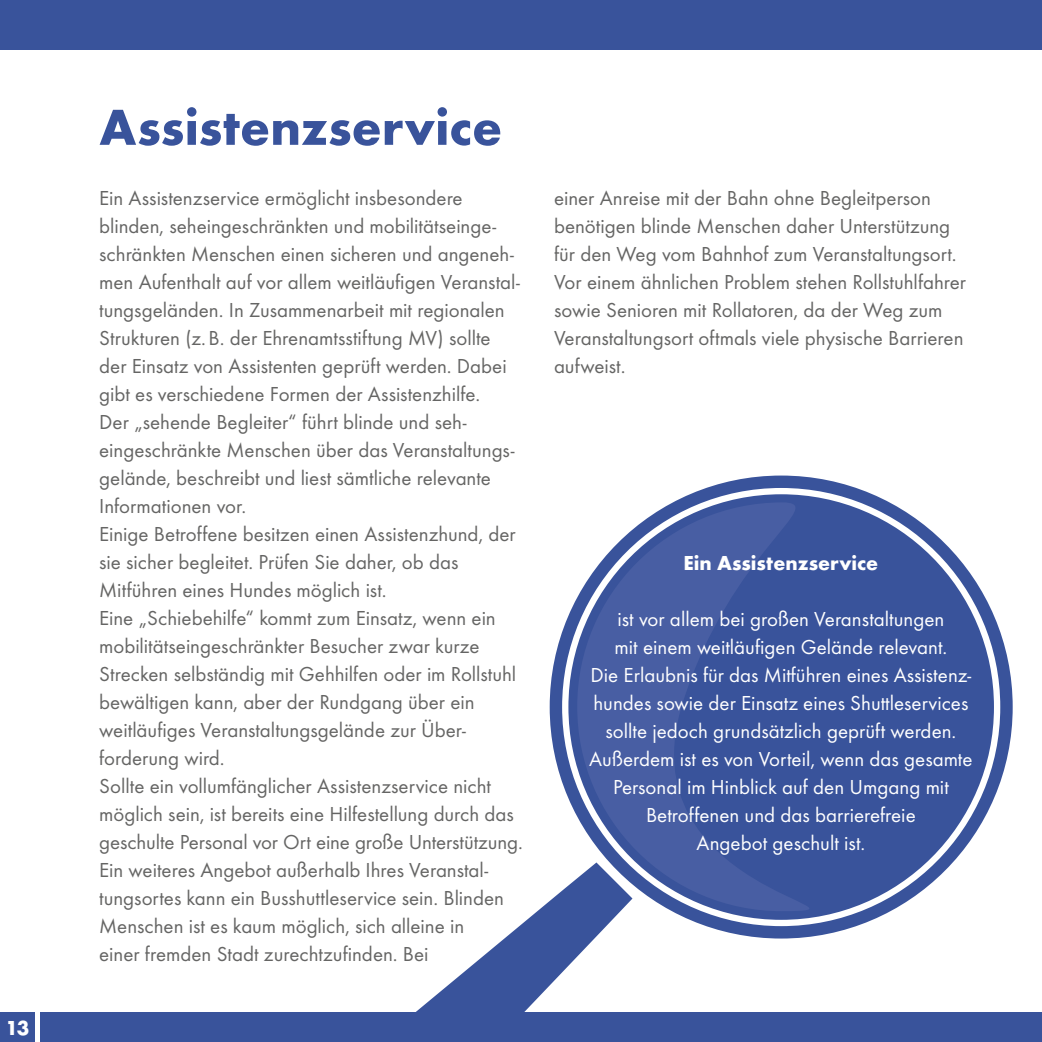
<style>
.page{position:relative;width:1042px;height:1042px;background:#fff}
.page>*{position:absolute;margin:0;border:0;box-sizing:border-box;transform-origin:0 0}
.t1{font:700 52.5px "Futura T";letter-spacing:.005em;color:#39539b}
.t2{font:21px/28px "Futura T";color:#656564}
.t3{font:21px/28px "Futura T";color:#fff;text-align:center}
.t4{font:700 21px "Futura T";color:#fff}
</style>
<div class="page">
<div style="left:40px;top:1012px;width:1002px;height:30px;background:#39539b"></div>
<div style="left:0;top:0;width:1042px;height:50px;background:#39539b"></div>
<div style="left:0;top:1012px;width:35px;height:30px;background:#39539b"></div>
<div style="left:568px;top:494px;width:426px;height:426px;background:#39539b;border-radius:50%"></div>
<div style="left:550px;top:475px;width:462px;height:463px;border:12px solid #39539b;border-radius:50%"></div>
<svg style="left:416px;top:878px;width:205px;height:134px"></svg>
<svg style="left:577px;top:502px;width:317px;height:409px"></svg>
<p class="t4" style="left:5px;top:1015px;width:26px">13</p>
<h1 class="t1" style="left:99px;top:96px;width:404px">Assistenzservice</h1>
<p class="t2" style="left:99px;top:184px;width:425px">Ein Assistenzservice ermöglicht insbesondere blinden, seheingeschränkten und mobilitätseinge&shy;schränkten Menschen einen sicheren und angeneh&shy;men Aufenthalt auf vor allem weitläufigen Veranstal&shy;tungsgeländen. In Zusammenarbeit mit regionalen Strukturen (z.B. der Ehrenamtsstiftung MV) sollte der Einsatz von Assistenten geprüft werden. Dabei gibt es verschiedene Formen der Assistenzhilfe.<br>Der „sehende Begleiter“ führt blinde und seh&shy;eingeschränkte Menschen über das Veranstaltungs&shy;gelände, beschreibt und liest sämtliche relevante Informationen vor.<br>Einige Betroffene besitzen einen Assistenzhund, der sie sicher begleitet. Prüfen Sie daher, ob das Mitführen eines Hundes möglich ist.<br>Eine „Schiebehilfe“ kommt zum Einsatz, wenn ein mobilitätseingeschränkter Besucher zwar kurze Strecken selbständig mit Gehhilfen oder im Rollstuhl bewältigen kann, aber der Rundgang über ein weitläufiges Veranstaltungsgelände zur Über&shy;forderung wird.<br>Sollte ein vollumfänglicher Assistenzservice nicht möglich sein, ist bereits eine Hilfestellung durch das geschulte Personal vor Ort eine große Unterstützung.<br>Ein weiteres Angebot außerhalb Ihres Veranstal&shy;tungsortes kann ein Busshuttleservice sein. Blinden Menschen ist es kaum möglich, sich alleine in<br>einer fremden Stadt zurechtzufinden. Bei</p>
<p class="t2" style="left:554px;top:184px;width:414px">einer Anreise mit der Bahn ohne Begleitperson benötigen blinde Menschen daher Unterstützung für den Weg vom Bahnhof zum Veranstaltungsort.<br>Vor einem ähnlichen Problem stehen Rollstuhlfahrer sowie Senioren mit Rollatoren, da der Weg zum Veranstaltungsort oftmals viele physische Barrieren aufweist.</p>
<p class="t4" style="left:683px;top:550px;width:196px">Ein Assistenzservice</p>
<p class="t3" style="left:589px;top:605px;width:385px">ist vor allem bei großen Veranstaltungen<br>mit einem weitläufigen Gelände relevant.<br>Die Erlaubnis für das Mitführen eines Assistenz&shy;hundes sowie der Einsatz eines Shuttleservices sollte jedoch grundsätzlich geprüft werden.<br>Außerdem ist es von Vorteil, wenn das gesamte Personal im Hinblick auf den Umgang mit Betroffenen und das barrierefreie<br>Angebot geschult ist.</p>
</div>
